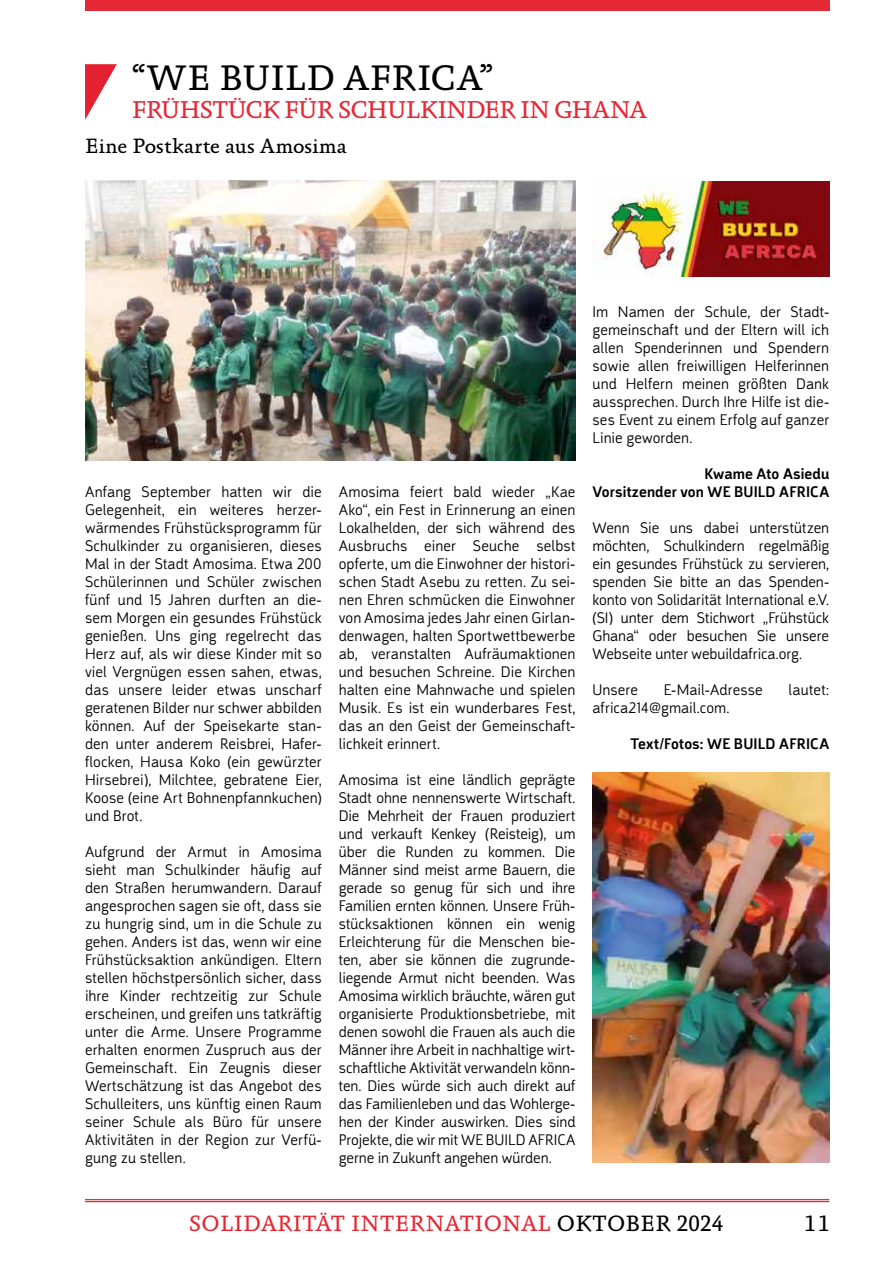
<style>
.page{position:relative;width:893px;height:1263px;background:#fff}
.page>*{position:absolute;margin:0;border:0;box-sizing:border-box;transform-origin:0 0}
.t1{font:36px "Absara";color:#000}
.t2{font:24.75px "Absara";letter-spacing:-.045em;color:#e52936}
.t3{font:22.5px "Absara TF";letter-spacing:.01em;color:#e52834}
.t4{font:22.5px "Absara TF";color:#000}
.t5{font:21px "Absara";letter-spacing:-.005em;color:#000}
.t6{font:300 15.75px/18px "Argumentum W01";letter-spacing:.005em;color:#000;text-align:justify}
.t7{font:500 15.75px/18px "Argumentum W01";letter-spacing:.01em;color:#000;text-align:right}
.s1{color:#000}
</style>
<div class="page">
<svg style="left:85px;top:64px;width:32px;height:56px"></svg>
<img style="left:592px;top:772px;width:237px;height:390px">
<img style="left:85px;top:181px;width:490px;height:280px">
<img style="left:593px;top:182px;width:236px;height:94px">
<div style="left:85px;top:0;width:744px;height:11px;background:#e52936"></div>
<hr style="left:85px;top:1199px;width:744px;height:1px;background:#e52834">
<hr style="left:85px;top:1201px;width:744px;height:1px;background:#e52834">
<h1 class="t1" style="left:132px;top:57px;width:363px">“WE BUILD AFRICA”</h1>
<h2 class="t2" style="left:132px;top:95px;width:516px">FRÜHSTÜCK FÜR SCHULKINDER IN GHANA</h2>
<h3 class="t5" style="left:85px;top:134px;width:263px">Eine Postkarte aus Amosima</h3>
<p class="t6" style="left:85px;top:483px;width:238px">Anfang September hatten wir die Gelegenheit, ein weiteres herzer&shy;wärmendes Frühstücksprogramm für Schulkinder zu organisieren, dieses Mal in der Stadt Amosima. Etwa 200<br>Schülerinnen und Schüler zwischen fünf und 15 Jahren durften an die&shy;sem Morgen ein gesundes Frühstück genießen. Uns ging regelrecht das Herz auf, als wir diese Kinder mit so viel Vergnügen essen sahen, etwas, das unsere leider etwas unscharf geratenen Bilder nur schwer abbilden können. Auf der Speisekarte stan&shy;den unter anderem Reisbrei, Hafer&shy;flocken, Hausa Koko (ein gewürzter Hirsebrei), Milchtee, gebratene Eier, Koose (eine Art Bohnenpfannkuchen) und Brot.</p>
<p class="t6" style="left:85px;top:843px;width:238px">Aufgrund der Armut in Amosima sieht man Schulkinder häufig auf den Straßen herumwandern. Darauf angesprochen sagen sie oft, dass sie zu hungrig sind, um in die Schule zu gehen. Anders ist das, wenn wir eine Frühstücksaktion ankündigen. Eltern stellen höchstpersönlich sicher, dass ihre Kinder rechtzeitig zur Schule erscheinen, und greifen uns tatkräftig unter die Arme. Unsere Programme erhalten enormen Zuspruch aus der Gemeinschaft. Ein Zeugnis dieser Wertschätzung ist das Angebot des Schulleiters, uns künftig einen Raum seiner Schule als Büro für unsere Aktivitäten in der Region zur Verfü&shy;gung zu stellen.</p>
<p class="t6" style="left:339px;top:483px;width:238px">Amosima feiert bald wieder „Kae Ako“, ein Fest in Erinnerung an einen Lokalhelden, der sich während des Ausbruchs einer Seuche selbst opferte, um die Einwohner der histori&shy;schen Stadt Asebu zu retten. Zu sei&shy;nen Ehren schmücken die Einwohner von Amosima jedes Jahr einen Girlan&shy;denwagen, halten Sportwettbewerbe ab, veranstalten Aufräumaktionen und besuchen Schreine. Die Kirchen halten eine Mahnwache und spielen Musik. Es ist ein wunderbares Fest, das an den Geist der Gemeinschaft&shy;lichkeit erinnert.</p>
<p class="t6" style="left:339px;top:771px;width:238px">Amosima ist eine ländlich geprägte Stadt ohne nennenswerte Wirtschaft.<br>Die Mehrheit der Frauen produziert und verkauft Kenkey (Reisteig), um über die Runden zu kommen. Die Männer sind meist arme Bauern, die gerade so genug für sich und ihre Familien ernten können. Unsere Früh&shy;stücksaktionen können ein wenig Erleichterung für die Menschen bie&shy;ten, aber sie können die zugrunde&shy;liegende Armut nicht beenden. Was Amosima wirklich bräuchte, wären gut organisierte Produktionsbetriebe, mit denen sowohl die Frauen als auch die Männer ihre Arbeit in nachhaltige wirt&shy;schaftliche Aktivität verwandeln könn&shy;ten. Dies würde sich auch direkt auf das Familienleben und das Wohlerge&shy;hen der Kinder auswirken. Dies sind Projekte, die wir mit WE BUILD AFRICA gerne in Zukunft angehen würden.</p>
<p class="t6" style="left:592px;top:303px;width:238px">Im Namen der Schule, der Stadt&shy;gemeinschaft und der Eltern will ich allen Spenderinnen und Spendern sowie allen freiwilligen Helferinnen und Helfern meinen größten Dank aussprechen. Durch Ihre Hilfe ist die&shy;ses Event zu einem Erfolg auf ganzer Linie geworden.</p>
<p class="t7" style="left:592px;top:465px;width:238px">Kwame Ato Asiedu<br>Vorsitzender von WE BUILD AFRICA</p>
<p class="t6" style="left:592px;top:519px;width:238px">Wenn Sie uns dabei unterstützen möchten, Schulkindern regelmäßig ein gesundes Frühstück zu servieren, spenden Sie bitte an das Spenden&shy;konto von Solidarität International e.V. (SI) unter dem Stichwort „Frühstück Ghana“ oder besuchen Sie unsere Webseite unter webuildafrica.org.</p>
<p class="t6" style="left:592px;top:681px;width:47px">Unsere</p>
<p class="t6" style="left:664px;top:681px;width:100px">E-Mail-Adresse</p>
<p class="t6" style="left:789px;top:681px;width:42px">lautet:</p>
<p class="t6" style="left:592px;top:699px;width:139px">africa214@gmail.com.</p>
<p class="t7" style="left:630px;top:735px;width:200px">Text/Fotos: WE BUILD AFRICA</p>
<h3 class="t3" style="left:189px;top:1210px;width:536px">SOLIDARITÄT INTERNATIONAL <span class="s1">OKTOBER 2024</span></h3>
<h3 class="t4" style="left:804px;top:1210px;width:27px">11</h3>
</div>
